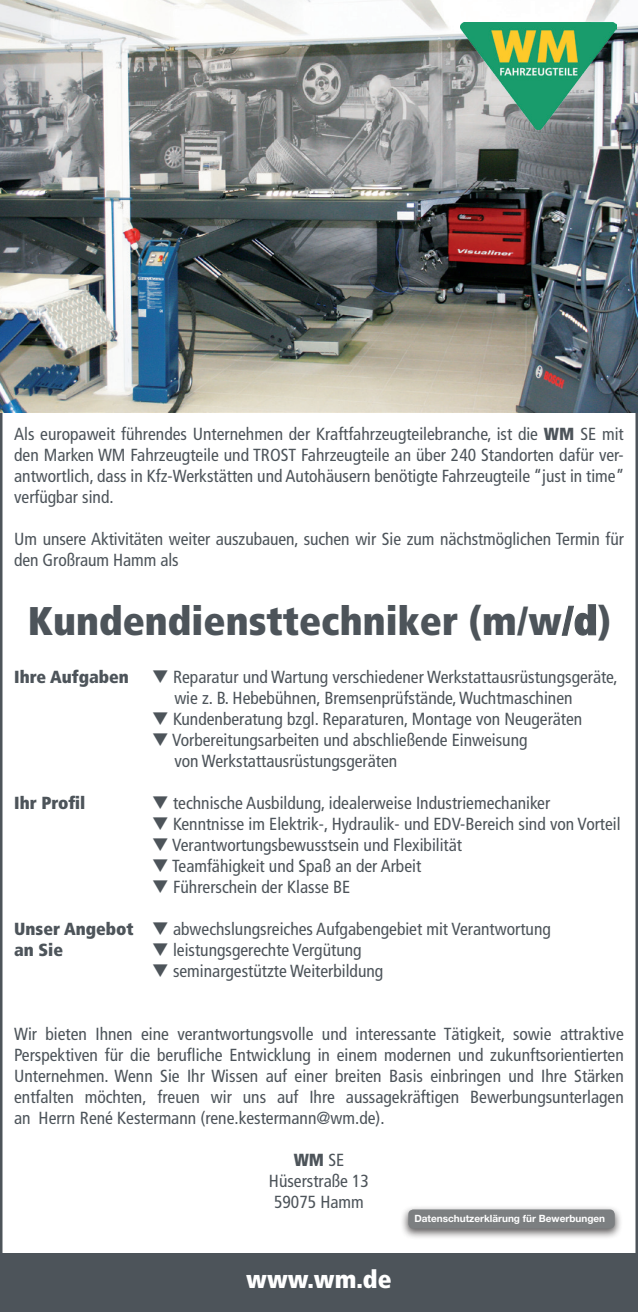
<style>
.page{position:relative;width:638px;height:1312px;background:#fff}
.page>*{position:absolute;margin:0;border:0;box-sizing:border-box;transform-origin:0 0}
.t1{font:900 condensed 40px "Frutiger LT";color:#4d545a}
.t2{font:900 condensed 25px "Frutiger LT";color:#fff}
.t3{font:condensed 17.5px/21px "Frutiger LT";color:#4d545a}
.t4{font:900 condensed 17.5px "Frutiger LT";color:#4d545a}
.t5{font:700 10px "Helvetica Neue LT Std";color:#fff}
.s1{font-weight:900}
</style>
<div class="page">
<div style="left:0;top:1253px;width:638px;height:58px;background:#4d545a"></div>
<img style="left:0;top:0;width:638px;height:413px">
<img style="left:460px;top:23px;width:157px;height:106px">
<div style="left:400px;top:1204px;width:222px;height:35px;background:#231f20;opacity:.75"></div>
<div style="left:408px;top:1209px;width:207px;height:19px;background:#7c7f81;border-radius:5px"></div>
<p class="t3" style="left:14px;top:424px;width:612px;text-align:justify">Als europaweit führendes Unternehmen der Kraftfahrzeugteilebranche, ist die <span class="s1">WM</span> SE mit den Marken WM Fahrzeugteile und TROST Fahrzeugteile an über 240 Standorten dafür ver&shy;antwortlich, dass in Kfz-Werkstätten und Autohäusern benötigte Fahrzeugteile “just in time” verfügbar sind.</p>
<p class="t3" style="left:14px;top:528px;width:611px">Um unsere Aktivitäten weiter auszubauen, suchen wir Sie zum nächstmöglichen Termin für den Großraum Hamm als</p>
<h1 class="t1" style="left:28px;top:596px;width:584px">Kundendiensttechniker (m/w/d)</h1>
<p class="t4" style="left:14px;top:665px;width:116px">Ihre Aufgaben</p>
<p class="t3" style="left:174px;top:666px;width:445px;text-indent:-23px">❑ Reparatur und Wartung verschiedener Werkstattausrüstungsgeräte, wie z. B. Hebebühnen, Bremsenprüfstände, Wuchtmaschinen</p>
<p class="t3" style="left:152px;top:708px;width:432px">❑ Kundenberatung bzgl. Reparaturen, Montage von Neugeräten</p>
<p class="t3" style="left:174px;top:729px;width:355px;text-indent:-23px">❑ Vorbereitungsarbeiten und abschließende Einweisung von Werkstattausrüstungsgeräten</p>
<p class="t4" style="left:14px;top:791px;width:73px">Ihr Profil</p>
<p class="t3" style="left:152px;top:792px;width:400px">❑ technische Ausbildung, idealerweise Industriemechaniker</p>
<p class="t3" style="left:152px;top:813px;width:470px">❑ Kenntnisse im Elektrik-, Hydraulik- und EDV-Bereich sind von Vorteil</p>
<p class="t3" style="left:152px;top:834px;width:312px">❑ Verantwortungsbewusstsein und Flexibilität</p>
<p class="t3" style="left:152px;top:855px;width:271px">❑ Teamfähigkeit und Spaß an der Arbeit</p>
<p class="t3" style="left:152px;top:876px;width:200px">❑ Führerschein der Klasse BE</p>
<p class="t3" style="left:14px;top:918px;width:538px"><span class="s1">Unser Angebot</span> ❑ abwechslungsreiches Aufgabengebiet mit Verantwortung <span class="s1">an Sie</span></p>
<p class="t3" style="left:152px;top:939px;width:211px">❑ leistungsgerechte Vergütung</p>
<p class="t3" style="left:152px;top:960px;width:233px">❑ seminargestützte Weiterbildung</p>
<p class="t3" style="left:14px;top:1023px;width:611px;text-align:justify">Wir bieten Ihnen eine verantwortungsvolle und interessante Tätigkeit, sowie attraktive Perspektiven für die berufliche Entwicklung in einem modernen und zukunftsorientierten Unternehmen. Wenn Sie Ihr Wissen auf einer breiten Basis einbringen und Ihre Stärken entfalten möchten, freuen wir uns auf Ihre aussagekräftigen Bewerbungsunterlagen an Herrn René Kestermann (rene.kestermann@wm.de).</p>
<p class="t3" style="left:269px;top:1149px;width:102px;text-align:center"><span class="s1">WM</span> SE<br>Hüserstraße 13<br>59075 Hamm</p>
<h2 class="t2" style="left:246px;top:1263px;width:147px">www.wm.de</h2>
<p class="t5" style="left:414px;top:1211px;width:192px">Datenschutzerklärung für Bewerbungen</p>
</div>
